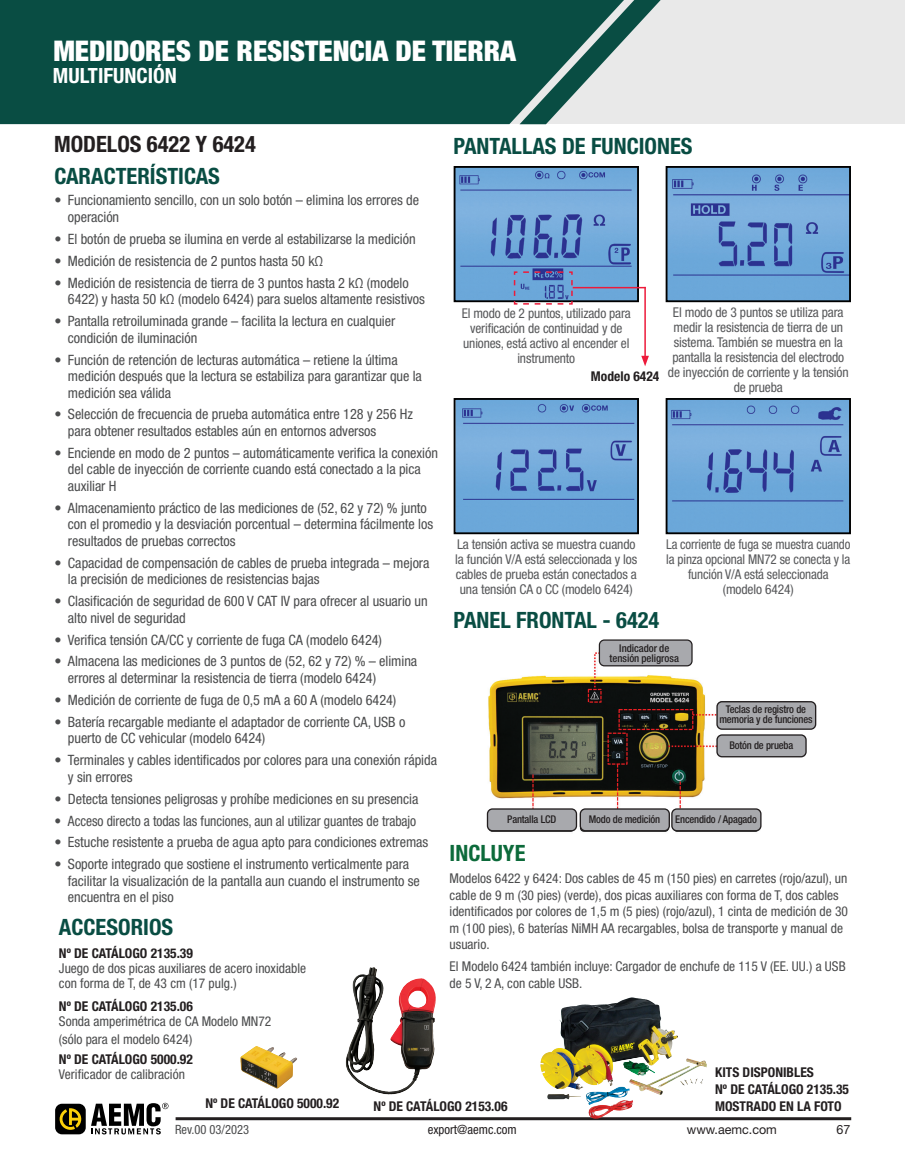
<style>
.page{position:relative;width:905px;height:1175px;background:#fff}
.page>*{position:absolute;margin:0;border:0;box-sizing:border-box;transform-origin:0 0}
.t1{font:900 condensed 28.5px "Helvetica Neue LT Std";color:#fff}
.t2{font:700 condensed 22.5px "Helvetica Neue LT Std";color:#094d43}
.t3{font:700 condensed 22.5px "Helvetica Neue LT Std";color:#231f20}
.t4{font:700 condensed 22.5px "Helvetica Neue LT Std";color:#0c6a3a}
.t5{font:700 condensed 21px "Helvetica Neue LT Std";color:#fff}
.t6{font:condensed 14.25px/16.5px "Helvetica Neue LT Std";letter-spacing:-.005em;color:#4b4c4d}
.t7{font:condensed 14.25px "Helvetica Neue LT Std";letter-spacing:-.005em;color:#4b4c4d;scale:.95 1}
.t8{font:condensed 13.5px/16.5px "Helvetica Neue LT Std";color:#4b4c4d}
.t9{font:condensed 13.5px/15px "Helvetica Neue LT Std";letter-spacing:-.01em;color:#57585a;text-align:center}
.t10{font:700 condensed 13.5px/17.1px "Helvetica Neue LT Std";color:#231f20}
.t11{font:condensed 13.5px/15px "Helvetica Neue LT Std";letter-spacing:-.01em;color:#57585a;text-align:center;scale:.95 1}
.t12{font:condensed 12.75px "Helvetica Neue LT Std";color:#231f20}
.t13{font:12.75px "Helvetica Neue LT Std";color:#231f20}
.t14{font:condensed 12.75px "Helvetica Neue LT Std";color:#4b4c4d}
.t15{font:500 condensed 10.65px/10.1px "Helvetica Neue LT Std";letter-spacing:-.015em;color:#231f20;text-align:center}
</style>
<div class="page">
<div style="left:0;top:0;width:904px;height:124px;background:#e9e9e9"></div>
<svg style="left:637px;top:0;width:24px;height:26px"></svg>
<svg style="left:0;top:0;width:637px;height:124px;background:#19584f"></svg>
<div style="left:55px;top:1103px;width:31px;height:31px;background:#000;border-radius:7px"></div>
<svg style="left:60px;top:1108px;width:21px;height:21px"></svg>
<svg style="left:91px;top:1102px;width:77px;height:32px"></svg>
<hr style="left:176px;top:1117px;width:675px;height:3px;background:#231f20">
<img style="left:456px;top:169px;width:180px;height:130px">
<div style="left:453px;top:166px;width:186px;height:136px;border:2px solid #000"></div>
<img style="left:456px;top:401px;width:180px;height:130px">
<div style="left:453px;top:398px;width:186px;height:136px;border:2px solid #000"></div>
<img style="left:668px;top:169px;width:180px;height:130px">
<div style="left:665px;top:166px;width:186px;height:136px;border:2px solid #000"></div>
<img style="left:668px;top:401px;width:180px;height:130px">
<div style="left:665px;top:398px;width:186px;height:136px;border:2px solid #000"></div>
<img style="left:345px;top:967px;width:73px;height:127px">
<img style="left:240px;top:1046px;width:57px;height:42px">
<img style="left:559px;top:997px;width:72px;height:38px">
<img style="left:486px;top:641px;width:331px;height:191px">
<div style="left:599px;top:640px;width:93px;height:26px;background:#a8a9ad;border-radius:5px"></div>
<div style="left:598px;top:639px;width:94px;height:27px;border:1px solid #231f20;border-radius:5px"></div>
<div style="left:717px;top:701px;width:98px;height:28px;background:#a8a9ad;border-radius:5px"></div>
<div style="left:716px;top:701px;width:100px;height:29px;border:1px solid #231f20;border-radius:5px"></div>
<div style="left:717px;top:735px;width:89px;height:21px;background:#a8a9ad;border-radius:5px"></div>
<div style="left:716px;top:734px;width:90px;height:23px;border:1px solid #231f20;border-radius:5px"></div>
<div style="left:672px;top:809px;width:88px;height:21px;background:#a8a9ad;border-radius:5px"></div>
<div style="left:671px;top:808px;width:90px;height:23px;border:1px solid #231f20;border-radius:5px"></div>
<div style="left:580px;top:809px;width:89px;height:21px;background:#a8a9ad;border-radius:5px"></div>
<div style="left:579px;top:808px;width:91px;height:23px;border:1px solid #231f20;border-radius:5px"></div>
<div style="left:487px;top:809px;width:89px;height:21px;background:#a8a9ad;border-radius:5px"></div>
<div style="left:487px;top:808px;width:90px;height:23px;border:1px solid #231f20;border-radius:5px"></div>
<svg style="left:513px;top:271px;width:60px;height:34px;background:#6c87b9"></svg>
<hr style="left:572px;top:287px;width:73px;height:1px;background:#ed1a3a">
<hr style="left:644px;top:287px;width:2px;height:71px;background:#ed1a3a">
<svg style="left:641px;top:356px;width:8px;height:10px"></svg>
<h1 class="t1" style="left:53px;top:33px;width:464px">MEDIDORES DE RESISTENCIA DE TIERRA</h1>
<h3 class="t5" style="left:53px;top:63px;width:126px">MULTIFUNCIÓN</h3>
<h2 class="t3" style="left:54px;top:130px;width:203px">MODELOS 6422 Y 6424</h2>
<h2 class="t2" style="left:453px;top:132px;width:240px">PANTALLAS DE FUNCIONES</h2>
<h2 class="t2" style="left:54px;top:162px;width:167px">CARACTERÍSTICAS</h2>
<p class="t6" style="left:68px;top:192px;width:352px;text-indent:-13px">• Funcionamiento sencillo, con un solo botón – elimina los errores de operación</p>
<p class="t6" style="left:54px;top:230px;width:362px">• El botón de prueba se ilumina en verde al estabilizarse la medición</p>
<p class="t6" style="left:54px;top:252px;width:270px">• Medición de resistencia de 2 puntos hasta 50 kΩ</p>
<p class="t6" style="left:68px;top:274px;width:358px;text-indent:-13px">• Medición de resistencia de tierra de 3 puntos hasta 2 kΩ (modelo<br>6422) y hasta 50 kΩ (modelo 6424) para suelos altamente resistivos</p>
<p class="t6" style="left:68px;top:313px;width:329px;text-indent:-13px">• Pantalla retroiluminada grande – facilita la lectura en cualquier condición de iluminación</p>
<p class="t6" style="left:68px;top:351px;width:355px;text-indent:-13px">• Función de retención de lecturas automática – retiene la última medición después que la lectura se estabiliza para garantizar que la medición sea válida</p>
<p class="t6" style="left:68px;top:406px;width:346px;text-indent:-13px">• Selección de frecuencia de prueba automática entre 128 y 256 Hz para obtener resultados estables aún en entornos adversos</p>
<p class="t6" style="left:68px;top:444px;width:371px;text-indent:-13px">• Enciende en modo de 2 puntos – automáticamente verifica la conexión del cable de inyección de corriente cuando está conectado a la pica auxiliar H</p>
<p class="t6" style="left:68px;top:499px;width:367px;text-indent:-13px">• Almacenamiento práctico de las mediciones de (52, 62 y 72) % junto con el promedio y la desviación porcentual – determina fácilmente los resultados de pruebas correctos</p>
<p class="t6" style="left:68px;top:554px;width:363px;text-indent:-13px">• Capacidad de compensación de cables de prueba integrada – mejora la precisión de mediciones de resistencias bajas</p>
<p class="t6" style="left:68px;top:593px;width:361px;text-indent:-13px">• Clasificación de seguridad de 600 V CAT IV para ofrecer al usuario un alto nivel de seguridad</p>
<p class="t6" style="left:54px;top:631px;width:329px">• Verifica tensión CA/CC y corriente de fuga CA (modelo 6424)</p>
<p class="t6" style="left:68px;top:653px;width:351px;text-indent:-13px">• Almacena las mediciones de 3 puntos de (52, 62 y 72) % – elimina errores al determinar la resistencia de tierra (modelo 6424)</p>
<p class="t6" style="left:54px;top:691px;width:343px">• Medición de corriente de fuga de 0,5 mA a 60 A (modelo 6424)</p>
<p class="t6" style="left:68px;top:713px;width:339px;text-indent:-13px">• Batería recargable mediante el adaptador de corriente CA, USB o puerto de CC vehicular (modelo 6424)</p>
<p class="t6" style="left:68px;top:752px;width:370px;text-indent:-13px">• Terminales y cables identificados por colores para una conexión rápida y sin errores</p>
<p class="t6" style="left:54px;top:790px;width:365px">• Detecta tensiones peligrosas y prohíbe mediciones en su presencia</p>
<p class="t7" style="left:54px;top:812px;width:382px">• Acceso directo a todas las funciones, aun al utilizar guantes de trabajo</p>
<p class="t6" style="left:54px;top:834px;width:375px">• Estuche resistente a prueba de agua apto para condiciones extremas</p>
<p class="t6" style="left:68px;top:856px;width:353px;text-indent:-13px">• Soporte integrado que sostiene el instrumento verticalmente para facilitar la visualización de la pantalla aun cuando el instrumento se encuentra en el piso</p>
<p class="t9" style="left:668px;top:304px;width:182px">El modo de 3 puntos se utiliza para medir la resistencia de tierra de un sistema. También se muestra en la pantalla la resistencia del electrodo de inyección de corriente y la tensión de prueba</p>
<p class="t9" style="left:461px;top:306px;width:171px">El modo de 2 puntos, utilizado para verificación de continuidad y de uniones, está activo al encender el instrumento</p>
<p class="t10" style="left:591px;top:367px;width:70px">Modelo 6424</p>
<p class="t9" style="left:455px;top:537px;width:183px">La tensión activa se muestra cuando la función V/A está seleccionada y los cables de prueba están conectados a una tensión CA o CC (modelo 6424)</p>
<p class="t11" style="left:666px;top:537px;width:195px">La corriente de fuga se muestra cuando la pinza opcional MN72 se conecta y la función V/A está seleccionada<br>(modelo 6424)</p>
<h2 class="t2" style="left:453px;top:606px;width:207px">PANEL FRONTAL - 6424</h2>
<p class="t15" style="left:609px;top:642px;width:71px">Indicador de tensión peligrosa</p>
<p class="t15" style="left:719px;top:704px;width:95px">Teclas de registro de memoria y de funciones</p>
<p class="t15" style="left:729px;top:740px;width:65px">Botón de prueba</p>
<p class="t15" style="left:507px;top:814px;width:50px">Pantalla LCD</p>
<p class="t15" style="left:589px;top:814px;width:73px">Modo de medición</p>
<p class="t15" style="left:675px;top:814px;width:83px">Encendido / Apagado</p>
<h2 class="t4" style="left:449px;top:839px;width:77px">INCLUYE</h2>
<p class="t8" style="left:449px;top:870px;width:400px">Modelos 6422 y 6424: Dos cables de 45 m (150 pies) en carretes (rojo/azul), un cable de 9 m (30 pies) (verde), dos picas auxiliares con forma de T, dos cables identificados por colores de 1,5 m (5 pies) (rojo/azul), 1 cinta de medición de 30 m (100 pies), 6 baterías NiMH AA recargables, bolsa de transporte y manual de usuario.</p>
<p class="t8" style="left:449px;top:957px;width:397px">El Modelo 6424 también incluye: Cargador de enchufe de 115 V (EE. UU.) a USB de 5 V, 2 A, con cable USB.</p>
<h2 class="t2" style="left:59px;top:913px;width:116px">ACCESORIOS</h2>
<p class="t10" style="left:59px;top:944px;width:135px">Nº DE CATÁLOGO 2135.39</p>
<p class="t8" style="left:59px;top:960px;width:249px;line-height:15px">Juego de dos picas auxiliares de acero inoxidable con forma de T, de 43 cm (17 pulg.)</p>
<p class="t10" style="left:59px;top:997px;width:135px">Nº DE CATÁLOGO 2135.06</p>
<p class="t8" style="left:59px;top:1011px;width:214px;line-height:18.3px">Sonda amperimétrica de CA Modelo MN72 (sólo para el modelo 6424)</p>
<p class="t10" style="left:59px;top:1050px;width:135px">Nº DE CATÁLOGO 5000.92</p>
<p class="t8" style="left:59px;top:1065px;width:127px">Verificador de calibración</p>
<p class="t10" style="left:715px;top:1063px;width:135px">KITS DISPONIBLES<br>Nº DE CATÁLOGO 2135.35</p>
<p class="t10" style="left:205px;top:1094px;width:135px">Nº DE CATÁLOGO 5000.92</p>
<p class="t10" style="left:373px;top:1097px;width:135px">Nº DE CATÁLOGO 2153.06</p>
<p class="t10" style="left:715px;top:1097px;width:128px">MOSTRADO EN LA FOTO</p>
<p class="t14" style="left:175px;top:1122px;width:75px">Rev.00 03/2023</p>
<p class="t12" style="left:428px;top:1122px;width:90px">export@aemc.com</p>
<p class="t13" style="left:687px;top:1122px;width:92px">www.aemc.com</p>
<p class="t13" style="left:836px;top:1122px;width:15px">67</p>
</div>
